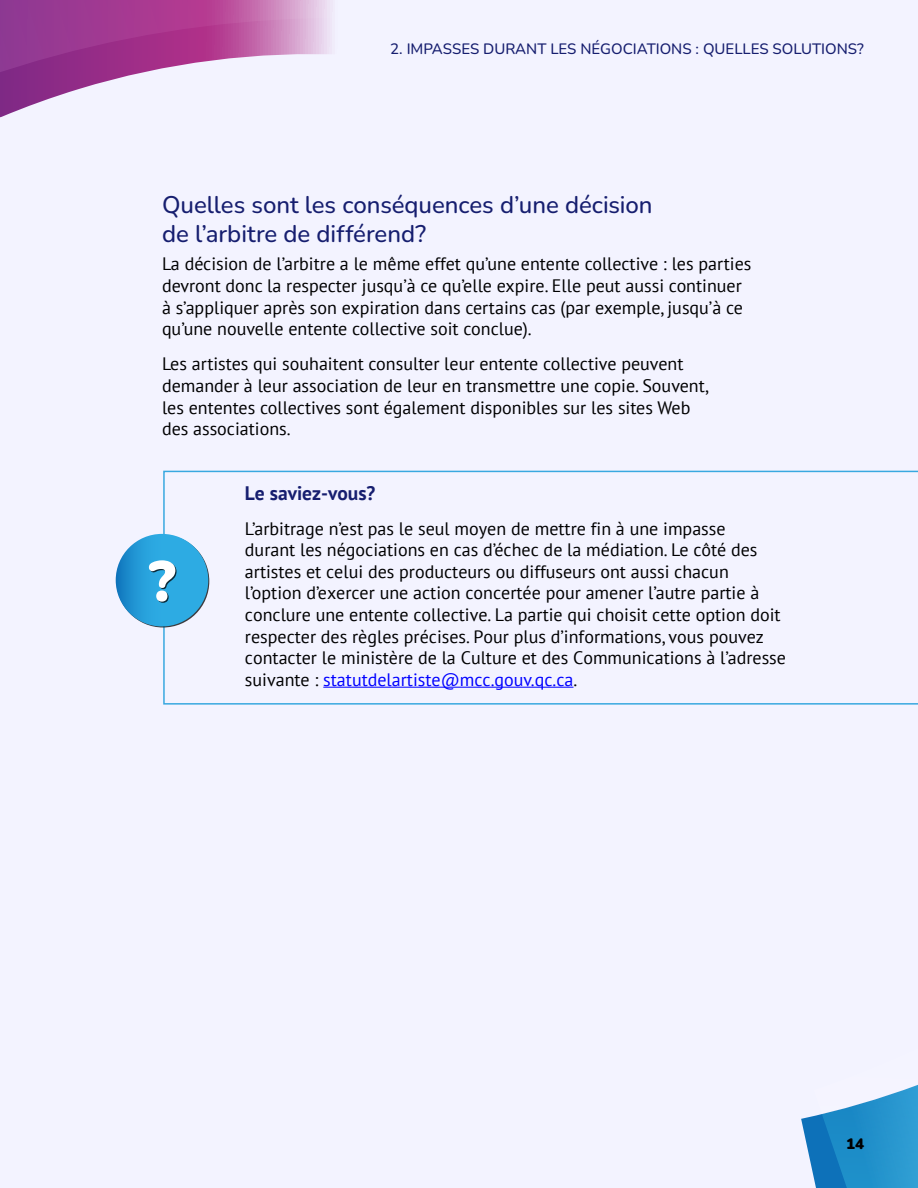
<style>
.page{position:relative;width:918px;height:1188px;background:#f3f3ff}
.page>*{position:absolute;margin:0;border:0;box-sizing:border-box;transform-origin:0 0}
.t1{font:900 57.15px "Nunito";color:#000}
.t2{font:500 24px/28.8px "Nunito";letter-spacing:-.005em;color:#161e6f}
.t3{font:700 19.5px "PT Sans";color:#161e6f}
.P{font:18px/21.6px "PT Sans";color:#000}
.t4{font:500 15px "Nunito";color:#161e6f}
.t5{font:900 15px "Nunito";color:#000}
.s1{color:#00f}
</style>
<div class="page">
<svg style="left:801px;top:1085px;width:117px;height:103px"></svg>
<svg style="left:0;top:0;width:333px;height:118px"></svg>
<svg style="left:163px;top:471px;width:755px;height:234px"></svg>
<hr style="left:323px;top:687px;width:250px;height:1px;background:#00f">
<svg style="left:116px;top:534px;width:92px;height:92px;background:#28a3dd"></svg>
<p class="t4" style="left:390px;top:38px;width:201px">2. Im passes durant les négoci</p>
<p class="t4" style="left:637px;top:38px;width:20px">ation</p>
<p class="t4" style="left:682px;top:38px;width:42px">s : quelle</p>
<p class="t4" style="left:759px;top:38px;width:33px">s solution</p>
<p class="t4" style="left:848px;top:38px;width:18px">s?</p>
<h4 class="t2" style="left:162px;top:190px;width:492px">Quelles sont les conséquences d’une décision de l’arbitre de différend?</h4>
<p class="P" style="left:162px;top:253px;width:591px">La décision de l’arbitre a le même effet qu’une entente collective : les parties devront donc la respecter jusqu’à ce qu’elle expire. Elle peut aussi continuer à s’appliquer après son expiration dans certains cas (par exemple, jusqu’à ce qu’une nouvelle entente collective soit conclue).</p>
<p class="P" style="left:162px;top:353px;width:548px">Les artistes qui souhaitent consulter leur entente collective peuvent demander à leur association de leur en transmettre une copie. Souvent, les ententes collectives sont également disponibles sur les sites Web des associations.</p>
<h1 class="t1" style="left:150px;top:542px;width:29px">?</h1>
<p class="t3" style="left:245px;top:480px;width:132px">Le saviez-vous?</p>
<p class="P" style="left:245px;top:517px;width:543px">L’arbitrage n’est pas le seul moyen de mettre fin à une impasse<br>durant les négociations en cas d’échec de la médiation. Le côté des artistes et celui des producteurs ou diffuseurs ont aussi chacun l’option d’exercer une action concertée pour amener l’autre partie à conclure une entente collective. La partie qui choisit cette option doit respecter des règles précises. Pour plus d’informations, vous pouvez contacter le ministère de la Culture et des Communications à l’adresse suivante : <span class="s1">statutdelartiste@mcc.gouv.qc.ca</span>.</p>
<p class="t5" style="left:846px;top:1134px;width:19px">14</p>
</div>
